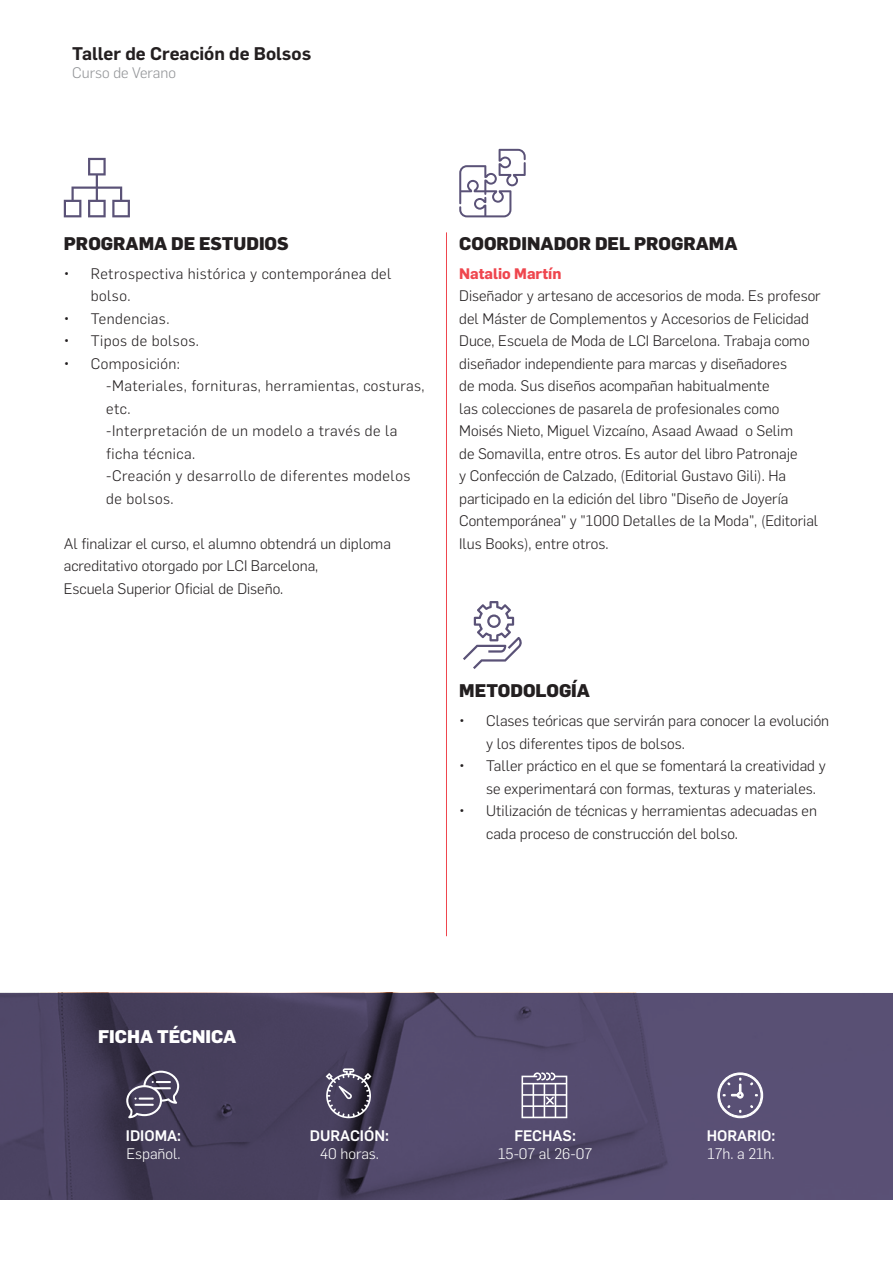
<style>
.page{position:relative;width:893px;height:1263px;background:#fff}
.page>*{position:absolute;margin:0;border:0;box-sizing:border-box;transform-origin:0 0}
.t1{font:800 18px "Flama";color:#231f20}
.t2{font:600 18px "Flama";color:#231f20}
.t3{font:800 18px "Flama";color:#fff}
.t4{font:300 15px/22.5px "Flama";color:#231f20}
.t5{font:300 15px/22.5px "Flama";letter-spacing:.03em;color:#231f20}
.t6{font:300 15px/18px "Flama";color:#fff}
.t7{font:500 15px/18px "Flama";color:#fff;text-align:center}
.t8{font:300 15px "Flama";color:#939598}
.t9{font:700 15px "Flama";color:#ef464e}
.s1{font-weight:500}
.s2{font-weight:300}
</style>
<div class="page">
<svg style="left:64px;top:158px;width:66px;height:59px"></svg>
<svg style="left:0;top:993px;width:893px;height:206px;background:#4f4667"></svg>
<hr style="left:446px;top:232px;width:1px;height:704px;background:#ef464e">
<svg style="left:463px;top:601px;width:59px;height:68px"></svg>
<svg style="left:717px;top:1072px;width:47px;height:47px;background:#7c7592"></svg>
<svg style="left:521px;top:1072px;width:46px;height:46px"></svg>
<svg style="left:326px;top:1068px;width:45px;height:50px;background:#635e72"></svg>
<svg style="left:126px;top:1071px;width:53px;height:47px;background:#686378"></svg>
<svg style="left:459px;top:149px;width:67px;height:68px"></svg>
<p class="t2" style="left:72px;top:40px;width:240px">Taller de Creación de Bolsos</p>
<p class="t8" style="left:72px;top:62px;width:105px">Curso de Verano</p>
<p class="t1" style="left:64px;top:230px;width:226px">PROGRAMA DE ESTUDIOS</p>
<p class="t5" style="left:91px;top:261px;width:302px;text-indent:-27px">• Retrospectiva histórica y contemporánea del bolso.</p>
<p class="t5" style="left:64px;top:306px;width:107px">• Tendencias.</p>
<p class="t5" style="left:64px;top:329px;width:137px">• Tipos de bolsos.</p>
<p class="t5" style="left:64px;top:351px;width:118px">• Composición:</p>
<p class="t5" style="left:106px;top:374px;width:320px">-Materiales, fornituras, herramientas, costuras, etc.</p>
<p class="t5" style="left:106px;top:419px;width:293px">-Interpretación de un modelo a través de la ficha técnica.</p>
<p class="t5" style="left:106px;top:464px;width:306px">-Creación y desarrollo de diferentes modelos de bolsos.</p>
<p class="t4" style="left:64px;top:531px;width:329px">Al finalizar el curso, el alumno obtendrá un diploma acreditativo otorgado por LCI Barcelona,<br>Escuela Superior Oficial de Diseño.</p>
<p class="t1" style="left:459px;top:230px;width:280px">COORDINADOR DEL PROGRAMA</p>
<p class="t9" style="left:459px;top:262px;width:104px">Natalio Martín</p>
<p class="t4" style="left:459px;top:284px;width:363px">Diseñador y artesano de accesorios de moda. Es profesor del Máster de Complementos y Accesorios de Felicidad Duce, Escuela de Moda de LCI Barcelona. Trabaja como diseñador independiente para marcas y diseñadores<br>de moda. Sus diseños acompañan habitualmente<br>las colecciones de pasarela de profesionales como Moisés Nieto, Miguel Vizcaíno, Asaad Awaad o Selim<br>de Somavilla, entre otros. Es autor del libro Patronaje<br>y Confección de Calzado, (Editorial Gustavo Gili). Ha participado en la edición del libro "Diseño de Joyería Contemporánea" y "1000 Detalles de la Moda", (Editorial Ilus Books), entre otros.</p>
<p class="t1" style="left:459px;top:677px;width:132px">METODOLOGÍA</p>
<p class="t4" style="left:486px;top:709px;width:344px;text-indent:-27px">• Clases teóricas que servirán para conocer la evolución y los diferentes tipos de bolsos.</p>
<p class="t4" style="left:486px;top:754px;width:341px;text-indent:-27px">• Taller práctico en el que se fomentará la creatividad y se experimentará con formas, texturas y materiales.</p>
<p class="t4" style="left:486px;top:799px;width:332px;text-indent:-27px">• Utilización de técnicas y herramientas adecuadas en cada proceso de construcción del bolso.</p>
<p class="t3" style="left:98px;top:1023px;width:140px">FICHA TÉCNICA</p>
<p class="t6" style="left:126px;top:1126px;width:57px"><span class="s1">IDIOMA:<br></span>Español.</p>
<p class="t7" style="left:310px;top:1126px;width:81px">DURACIÓN:<br><span class="s2">40 horas.</span></p>
<p class="t6" style="left:498px;top:1126px;width:96px;text-align:center"><span class="s1">FECHAS:<br></span>15-07 al 26-07</p>
<p class="t6" style="left:707px;top:1126px;width:70px"><span class="s1">HORARIO:<br></span>17h. a 21h.</p>
</div>
